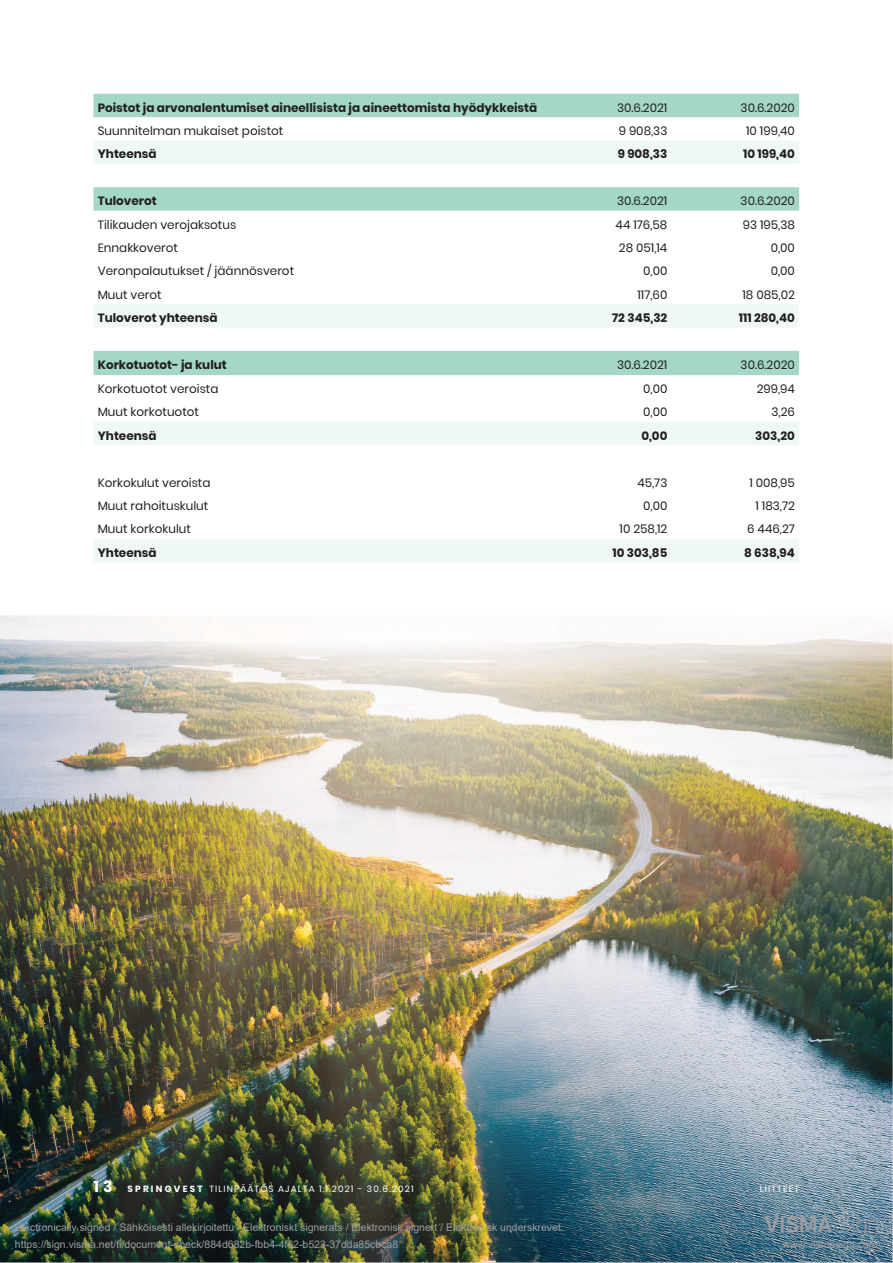
<style>
.page{position:relative;width:893px;height:1263px;background:#fff}
.page>*{position:absolute;margin:0;border:0;box-sizing:border-box;transform-origin:0 0}
.t1{font:12px "Poppins";color:#231f20}
.t2{font:700 12px "Poppins";color:#231f20}
.t3{font:10.5px "Arial";color:#9c9ea0}
.t4{font:9px "Poppins";letter-spacing:.125em;color:#fff}
.s1{font-weight:700;font-size:15.75px}
.s2{font-weight:700}
</style>
<div class="page">
<div style="left:94px;top:94px;width:705px;height:24px;background:#a4d8c4"></div>
<svg style="left:94px;top:141px;width:705px;height:421px"></svg>
<img style="left:0;top:616px;width:893px;height:647px">
<img style="left:765px;top:1216px;width:113px;height:21px">
<p class="t2" style="left:98px;top:99px;width:441px">Poistot ja arvonalentumiset aineellisista ja aineettomista hyödykkeistä</p>
<p class="t1" style="left:617px;top:99px;width:52px">30.6.2021</p>
<p class="t1" style="left:740px;top:99px;width:56px">30.6.2020</p>
<p class="t1" style="left:98px;top:123px;width:187px">Suunnitelman mukaiset poistot</p>
<p class="t1" style="left:619px;top:123px;width:50px">9 908,33</p>
<p class="t1" style="left:746px;top:123px;width:50px">10 199,40</p>
<p class="t2" style="left:98px;top:146px;width:60px">Yhteensä</p>
<p class="t2" style="left:618px;top:146px;width:51px">9 908,33</p>
<p class="t2" style="left:743px;top:146px;width:53px">10 199,40</p>
<p class="t2" style="left:98px;top:193px;width:60px">Tuloverot</p>
<p class="t1" style="left:617px;top:193px;width:52px">30.6.2021</p>
<p class="t1" style="left:740px;top:193px;width:56px">30.6.2020</p>
<p class="t1" style="left:98px;top:216px;width:140px">Tilikauden verojaksotus</p>
<p class="t1" style="left:615px;top:216px;width:53px">44 176,58</p>
<p class="t1" style="left:743px;top:216px;width:54px">93 195,38</p>
<p class="t1" style="left:98px;top:239px;width:82px">Ennakkoverot</p>
<p class="t1" style="left:619px;top:239px;width:50px">28 051,14</p>
<p class="t1" style="left:771px;top:239px;width:26px">0,00</p>
<p class="t1" style="left:98px;top:263px;width:198px">Veronpalautukset / jäännösverot</p>
<p class="t1" style="left:643px;top:263px;width:26px">0,00</p>
<p class="t1" style="left:771px;top:263px;width:26px">0,00</p>
<p class="t1" style="left:98px;top:286px;width:65px">Muut verot</p>
<p class="t1" style="left:637px;top:286px;width:31px">117,60</p>
<p class="t1" style="left:742px;top:286px;width:54px">18 085,02</p>
<p class="t2" style="left:98px;top:310px;width:121px">Tuloverot yhteensä</p>
<p class="t2" style="left:612px;top:310px;width:57px">72 345,32</p>
<p class="t2" style="left:739px;top:310px;width:58px">111 280,40</p>
<p class="t2" style="left:98px;top:357px;width:131px">Korkotuotot- ja kulut</p>
<p class="t1" style="left:617px;top:357px;width:52px">30.6.2021</p>
<p class="t1" style="left:740px;top:357px;width:56px">30.6.2020</p>
<p class="t1" style="left:98px;top:381px;width:122px">Korkotuotot veroista</p>
<p class="t1" style="left:643px;top:381px;width:26px">0,00</p>
<p class="t1" style="left:757px;top:381px;width:40px">299,94</p>
<p class="t1" style="left:98px;top:404px;width:103px">Muut korkotuotot</p>
<p class="t1" style="left:643px;top:404px;width:26px">0,00</p>
<p class="t1" style="left:771px;top:404px;width:25px">3,26</p>
<p class="t2" style="left:98px;top:427px;width:60px">Yhteensä</p>
<p class="t2" style="left:641px;top:427px;width:28px">0,00</p>
<p class="t2" style="left:755px;top:427px;width:41px">303,20</p>
<p class="t1" style="left:98px;top:474px;width:114px">Korkokulut veroista</p>
<p class="t1" style="left:637px;top:474px;width:32px">45,73</p>
<p class="t1" style="left:749px;top:474px;width:47px">1 008,95</p>
<p class="t1" style="left:98px;top:497px;width:112px">Muut rahoituskulut</p>
<p class="t1" style="left:643px;top:497px;width:26px">0,00</p>
<p class="t1" style="left:755px;top:497px;width:41px">1 183,72</p>
<p class="t1" style="left:98px;top:521px;width:95px">Muut korkokulut</p>
<p class="t1" style="left:619px;top:521px;width:49px">10 258,12</p>
<p class="t1" style="left:747px;top:521px;width:49px">6 446,27</p>
<p class="t2" style="left:98px;top:544px;width:60px">Yhteensä</p>
<p class="t2" style="left:612px;top:544px;width:56px">10 303,85</p>
<p class="t2" style="left:744px;top:544px;width:52px">8 638,94</p>
<p class="t4" style="left:94px;top:1182px;width:322px"><span class="s1">13</span> <span class="s2">SPRINGVEST</span> TILINPÄÄTÖS AJALTA 1.1.2021 - 30.6.2021</p>
<p class="t4" style="left:760px;top:1182px;width:41px">LIITTEET</p>
<p class="t3" style="left:15px;top:1222px;width:547px">Electronically signed / Sähköisesti allekirjoitettu / Elektroniskt signerats / Elektronisk signert / Elektronisk underskrevet</p>
<p class="t3" style="left:15px;top:1238px;width:385px">https://sign.visma.net/fi/document-check/884d682b-fbb4-4f62-b523-37dda85cbca8</p>
<p class="t3" style="left:782px;top:1238px;width:97px">www.vismasign.com</p>
</div>
